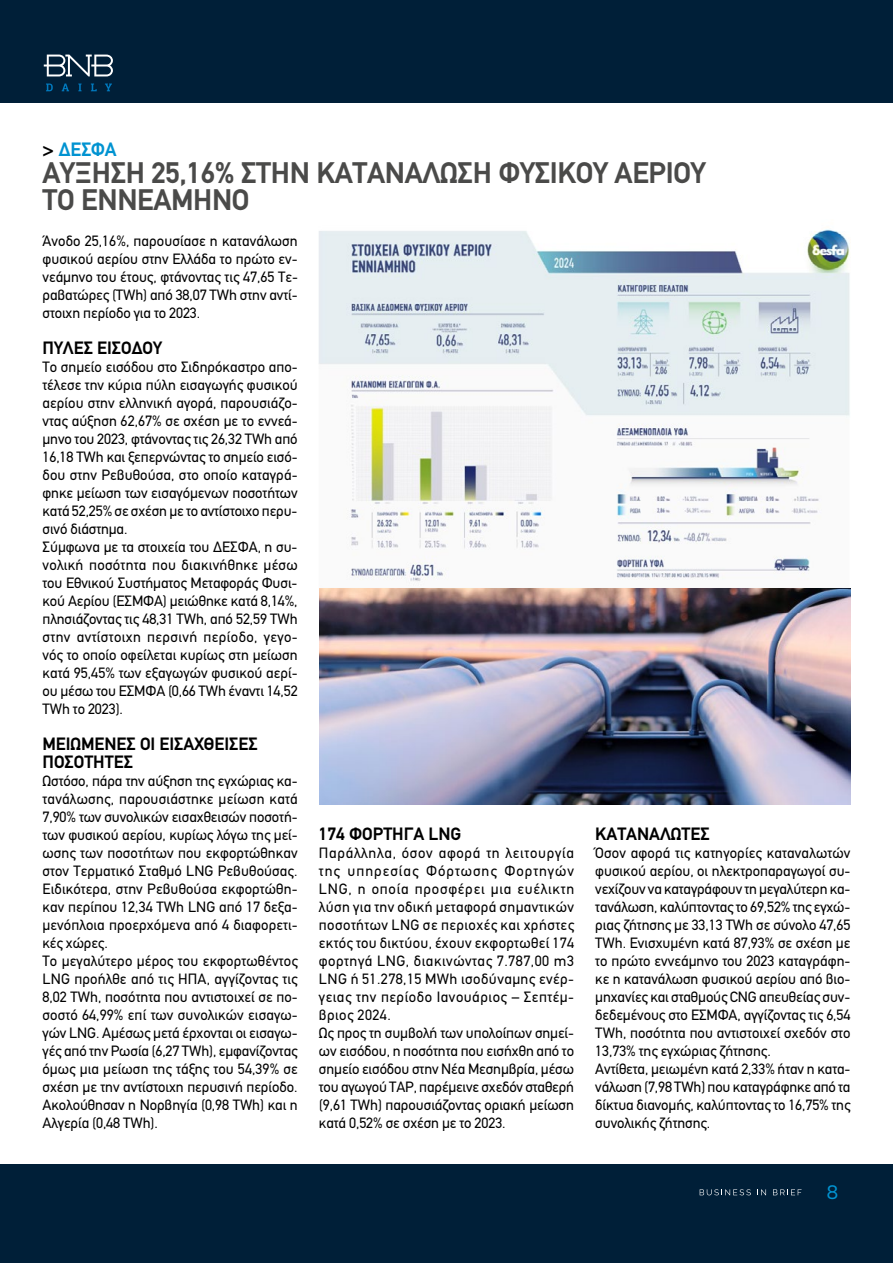
<style>
.page{position:relative;width:893px;height:1263px;background:#fff}
.page>*{position:absolute;margin:0;border:0;box-sizing:border-box;transform-origin:0 0}
.t1{font:700 30px/27px "PF Din Text";letter-spacing:-.01em;color:#4a4a49}
.t2{font:700 19.5px "PF Din Text";letter-spacing:-.01em;color:#0093d1}
.t3{font:19.5px "CF Asty Std";color:#0093d1}
.t4{font:700 18px/18px "PF Din Text";color:#000}
.t5{font:15px/18px "PF Din Text";color:#000}
.t6{font:15px/18px "PF Din Text";letter-spacing:.025em;color:#000}
.s1{color:#000}
</style>
<div class="page">
<div style="left:0;top:0;width:893px;height:102px;background:#001f38"></div>
<svg style="left:46px;top:84px;width:7px;height:7px"></svg>
<svg style="left:62px;top:84px;width:7px;height:7px"></svg>
<svg style="left:78px;top:84px;width:4px;height:7px"></svg>
<svg style="left:91px;top:84px;width:6px;height:7px"></svg>
<svg style="left:105px;top:84px;width:7px;height:7px"></svg>
<svg style="left:44px;top:55px;width:69px;height:21px"></svg>
<div style="left:0;top:1164px;width:893px;height:99px;background:#001f38"></div>
<svg style="left:700px;top:1189px;width:51px;height:6px"></svg>
<svg style="left:757px;top:1189px;width:9px;height:6px"></svg>
<svg style="left:773px;top:1189px;width:28px;height:6px"></svg>
<img style="left:319px;top:229px;width:531px;height:371px">
<img style="left:320px;top:588px;width:530px;height:216px">
<h2 class="t2" style="left:43px;top:138px;width:75px"><span class="s1">&gt;</span> ΔΕΣΦΑ</h2>
<h1 class="t1" style="left:43px;top:159px;width:665px">ΑΎΞΗΣΗ 25,16% ΣΤΗΝ ΚΑΤΑΝΆΛΩΣΗ ΦΥΣΙΚΟΎ ΑΕΡΊΟΥ<br>ΤΟ ΕΝΝΕΆΜΗΝΟ</h1>
<p class="t5" style="left:43px;top:232px;width:257px;text-align:justify">Άνοδο 25,16%, παρουσίασε η κατανάλωση φυσικού αερίου στην Ελλάδα το πρώτο εν&shy;νεάμηνο του έτους, φτάνοντας τις 47,65 Τε&shy;ραβατώρες (TWh) από 38,07 TWh στην αντί&shy;στοιχη περίοδο για το 2023.</p>
<p class="t4" style="left:43px;top:339px;width:121px">ΠΥΛΕΣ ΕΙΣΟΔΟΥ</p>
<p class="t5" style="left:43px;top:358px;width:257px">Το σημείο εισόδου στο Σιδηρόκαστρο απο&shy;τέλεσε την κύρια πύλη εισαγωγής φυσικού αερίου στην ελληνική αγορά, παρουσιάζο&shy;ντας αύξηση 62,67% σε σχέση με το εννεά&shy;μηνο του 2023, φτάνοντας τις 26,32 TWh από 16,18 TWh και ξεπερνώντας το σημείο εισό&shy;δου στην Ρεβυθούσα, στο οποίο καταγρά&shy;φηκε μείωση των εισαγόμενων ποσοτήτων κατά 52,25% σε σχέση με το αντίστοιχο περυ&shy;σινό διάστημα.<br>Σύμφωνα με τα στοιχεία του ΔΕΣΦΑ, η συ&shy;νολική ποσότητα που διακινήθηκε μέσω του Εθνικού Συστήματος Μεταφοράς Φυσι&shy;κού Αερίου (ΕΣΜΦΑ) μειώθηκε κατά 8,14%, πλησιάζοντας τις 48,31 TWh, από 52,59 TWh στην αντίστοιχη περσινή περίοδο, γεγο&shy;νός το οποίο οφείλεται κυρίως στη μείωση κατά 95,45% των εξαγωγών φυσικού αερί&shy;ου μέσω του ΕΣΜΦΑ (0,66 ΤWh έναντι 14,52<br>ΤWh το 2023).</p>
<p class="t4" style="left:43px;top:735px;width:217px">ΜΕΙΩΜΕΝΕΣ ΟΙ ΕΙΣΑΧΘΕΙΣΕΣ<br>ΠΟΣΟΤΗΤΕΣ</p>
<p class="t5" style="left:43px;top:772px;width:257px">Ωστόσο, πάρα την αύξηση της εγχώριας κα&shy;τανάλωσης, παρουσιάστηκε μείωση κατά 7,90% των συνολικών εισαχθεισών ποσοτή&shy;των φυσικού αερίου, κυρίως λόγω της μεί&shy;ωσης των ποσοτήτων που εκφορτώθηκαν στον Τερματικό Σταθμό LNG Ρεβυθούσας.<br>Ειδικότερα, στην Ρεβυθούσα εκφορτώθη&shy;καν περίπου 12,34 TWh LNG από 17 δεξα&shy;μενόπλοια προερχόμενα από 4 διαφορετι&shy;κές χώρες.<br>Το μεγαλύτερο μέρος του εκφορτωθέντος LNG προήλθε από τις ΗΠΑ, αγγίζοντας τις 8,02 TWh, ποσότητα που αντιστοιχεί σε πο&shy;σοστό 64,99% επί των συνολικών εισαγω&shy;γών LNG. Αμέσως μετά έρχονται οι εισαγω&shy;γές από την Ρωσία (6,27 TWh), εμφανίζοντας όμως μια μείωση της τάξης του 54,39% σε σχέση με την αντίστοιχη περυσινή περίοδο.<br>Ακολούθησαν η Νορβηγία (0,98 TWh) και η Αλγερία (0,48 TWh).</p>
<p class="t4" style="left:319px;top:825px;width:144px">174 ΦΟΡΤΗΓΑ LNG</p>
<p class="t6" style="left:319px;top:844px;width:257px">Παράλληλα, όσον αφορά τη λειτουργία της υπηρεσίας Φόρτωσης Φορτηγών LNG, η οποία προσφέρει μια ευέλικτη λύση για την οδική μεταφορά σημαντικών ποσοτήτων LNG σε περιοχές και χρήστες εκτός του δικτύου, έχουν εκφορτωθεί 174 φορτηγά LNG, διακινώντας 7.787,00 m3<br>LNG ή 51.278,15 MWh ισοδύναμης ενέρ&shy;γειας την περίοδο Ιανουάριος – Σεπτέμ&shy;βριος 2024.<br>Ως προς τη συμβολή των υπολοίπων σημεί&shy;ων εισόδου, η ποσότητα που εισήχθη από το σημείο εισόδου στην Νέα Μεσημβρία, μέσω του αγωγού TAP, παρέμεινε σχεδόν σταθερή (9,61 TWh) παρουσιάζοντας οριακή μείωση κατά 0,52% σε σχέση με το 2023.</p>
<p class="t4" style="left:595px;top:825px;width:116px">ΚΑΤΑΝΑΛΩΤΕΣ</p>
<p class="t5" style="left:595px;top:844px;width:257px">Όσον αφορά τις κατηγορίες καταναλωτών φυσικού αερίου, οι ηλεκτροπαραγωγοί συ&shy;νεχίζουν να καταγράφουν τη μεγαλύτερη κα&shy;τανάλωση, καλύπτοντας το 69,52% της εγχώ&shy;ριας ζήτησης με 33,13 TWh σε σύνολο 47,65<br>TWh. Ενισχυμένη κατά 87,93% σε σχέση με το πρώτο εννεάμηνο του 2023 καταγράφη&shy;κε η κατανάλωση φυσικού αερίου από βιο&shy;μηχανίες και σταθμούς CNG απευθείας συν&shy;δεδεμένους στο ΕΣΜΦΑ, αγγίζοντας τις 6,54<br>TWh, ποσότητα που αντιστοιχεί σχεδόν στο 13,73% της εγχώριας ζήτησης.<br>Αντίθετα, μειωμένη κατά 2,33% ήταν η κατα&shy;νάλωση (7,98 TWh) που καταγράφηκε από τα δίκτυα διανομής, καλύπτοντας το 16,75% της συνολικής ζήτησης.</p>
<h2 class="t3" style="left:827px;top:1181px;width:14px">8</h2>
</div>
